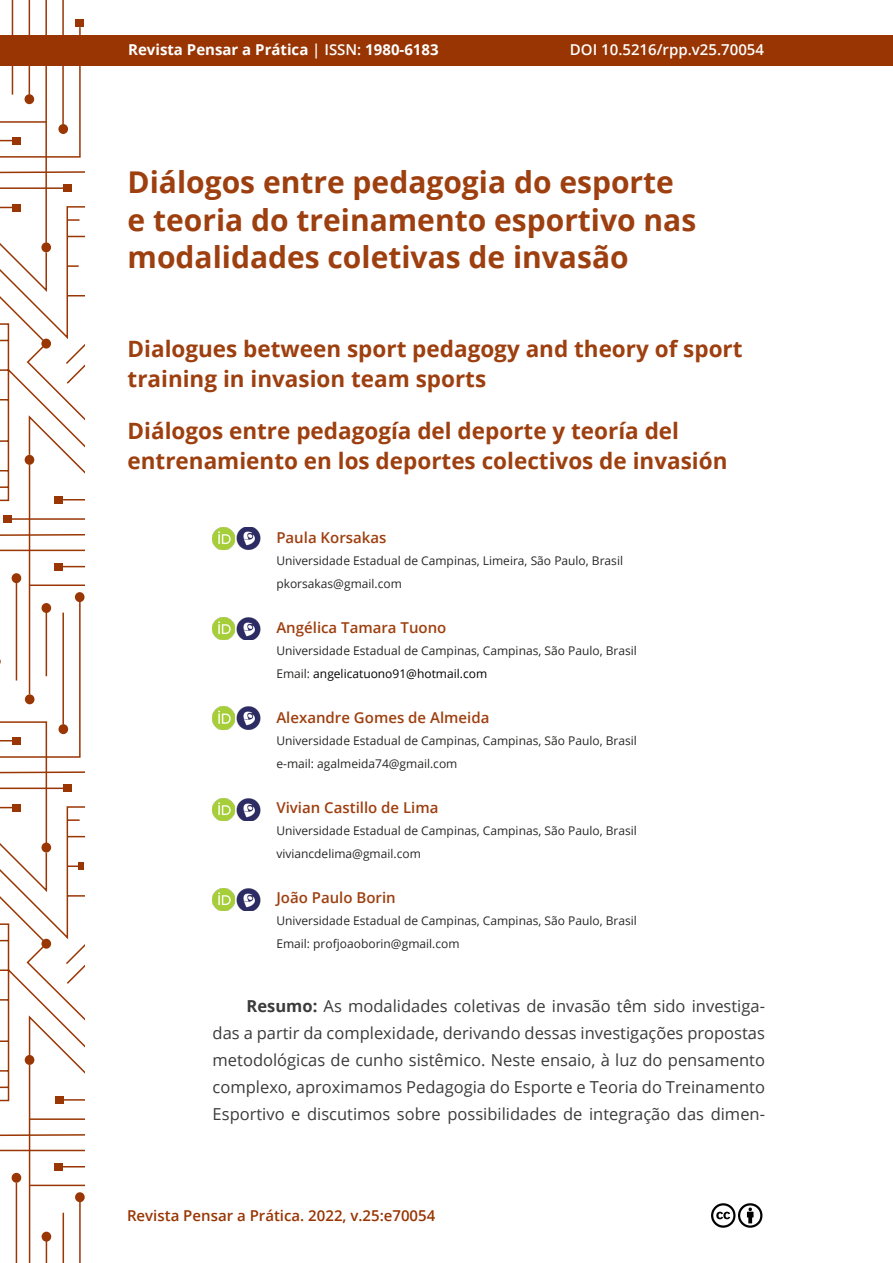
<style>
.page{position:relative;width:893px;height:1263px;background:#fff}
.page>*{position:absolute;margin:0;border:0;box-sizing:border-box;transform-origin:0 0}
.t1{font:700 30px/37.5px "Open Sans";color:#9e3f0f}
.t2{font:700 22.5px/30px "Open Sans";color:#9e3f0f}
.t3{font:16.5px/27px "Open Sans";color:#3c3b3b;text-align:justify}
.t4{font:600 15px "Open Sans";color:#9e3f0f}
.t5{font:600 15px "Open Sans";color:#983503}
.t6{font:700 15px "Open Sans";color:#fff}
.t7{font:600 15px "Open Sans";color:#fff}
.t8{font:12px/22.5px "Open Sans";color:#282827}
.s1{font-weight:600}
.s2{color:#000}
.s3{font-weight:700}
</style>
<div class="page">
<div style="left:0;top:35px;width:893px;height:30px;background:#983503"></div>
<hr style="left:12px;top:1px;width:1px;height:94px;background:#993603">
<hr style="left:29px;top:1px;width:1px;height:94px;background:#993603">
<hr style="left:45px;top:1px;width:2px;height:242px;background:#993603">
<hr style="left:62px;top:1px;width:2px;height:123px;background:#993603">
<svg style="left:0;top:26px;width:84px;height:94px"></svg>
<div style="left:76px;top:19px;width:8px;height:8px;background:#993603"></div>
<svg style="left:0;top:120px;width:84px;height:203px"></svg>
<svg style="left:0;top:323px;width:84px;height:398px"></svg>
<svg style="left:0;top:721px;width:84px;height:541px"></svg>
<div style="left:42px;top:1232px;width:9px;height:9px;background:#993603;border-radius:50%"></div>
<svg style="left:0;top:923px;width:84px;height:314px"></svg>
<div style="left:79px;top:862px;width:5px;height:8px;background:#993603"></div>
<svg style="left:711px;top:1203px;width:52px;height:25px"></svg>
<img style="left:213px;top:527px;width:20px;height:22px">
<img style="left:233px;top:527px;width:28px;height:22px">
<img style="left:213px;top:618px;width:20px;height:22px">
<img style="left:233px;top:618px;width:28px;height:22px">
<img style="left:213px;top:707px;width:20px;height:22px">
<img style="left:233px;top:707px;width:28px;height:22px">
<img style="left:213px;top:799px;width:20px;height:22px">
<img style="left:233px;top:799px;width:28px;height:22px">
<img style="left:213px;top:889px;width:20px;height:22px">
<img style="left:233px;top:889px;width:28px;height:22px">
<p class="t6" style="left:128px;top:39px;width:312px">Revista Pensar a Prática <span class="s1">| ISSN:</span> 1980-6183</p>
<p class="t7" style="left:570px;top:39px;width:196px">DOI 10.5216/rpp.v25.70054</p>
<h1 class="t1" style="left:128px;top:163px;width:570px">Diálogos entre pedagogia do esporte e teoria do treinamento esportivo nas modalidades coletivas de invasão</h1>
<h2 class="t2" style="left:128px;top:333px;width:616px">Dialogues between sport pedagogy and theory of sport training in invasion team sports</h2>
<h2 class="t2" style="left:128px;top:415px;width:601px">Diálogos entre pedagogía del deporte y teoría del entrenamiento en los deportes colectivos de invasión</h2>
<p class="t4" style="left:276px;top:527px;width:112px">Paula Korsakas</p>
<p class="t8" style="left:276px;top:549px;width:348px">Universidade Estadual de Campinas, Limeira, São Paulo, Brasil pkorsakas@gmail.com</p>
<p class="t4" style="left:276px;top:617px;width:171px">Angélica Tamara Tuono</p>
<p class="t8" style="left:276px;top:639px;width:362px">Universidade Estadual de Campinas, Campinas, São Paulo, Brasil<br>Email: <span class="s2">angelicatuono91@hotmail.com</span></p>
<p class="t4" style="left:276px;top:707px;width:215px">Alexandre Gomes de Almeida</p>
<p class="t8" style="left:276px;top:729px;width:362px">Universidade Estadual de Campinas, Campinas, São Paulo, Brasil e-mail: agalmeida74@gmail.com</p>
<p class="t4" style="left:276px;top:797px;width:164px">Vivian Castillo de Lima</p>
<p class="t8" style="left:276px;top:819px;width:362px">Universidade Estadual de Campinas, Campinas, São Paulo, Brasil viviancdelima@gmail.com</p>
<p class="t4" style="left:276px;top:887px;width:121px">João Paulo Borin</p>
<p class="t8" style="left:276px;top:909px;width:362px">Universidade Estadual de Campinas, Campinas, São Paulo, Brasil<br>Email: profjoaoborin@gmail.com</p>
<p class="t3" style="left:213px;top:992px;width:554px;text-indent:34px"><span class="s3">Resumo:</span> As modalidades coletivas de invasão têm sido investiga&shy;das a partir da complexidade, derivando dessas investigações propostas metodológicas de cunho sistêmico. Neste ensaio, à luz do pensamento complexo, aproximamos Pedagogia do Esporte e Teoria do Treinamento Esportivo e discutimos sobre possibilidades de integração das dimen-</p>
<p class="t5" style="left:127px;top:1205px;width:310px">Revista Pensar a Prática. 2022, v.25:e70054</p>
</div>
